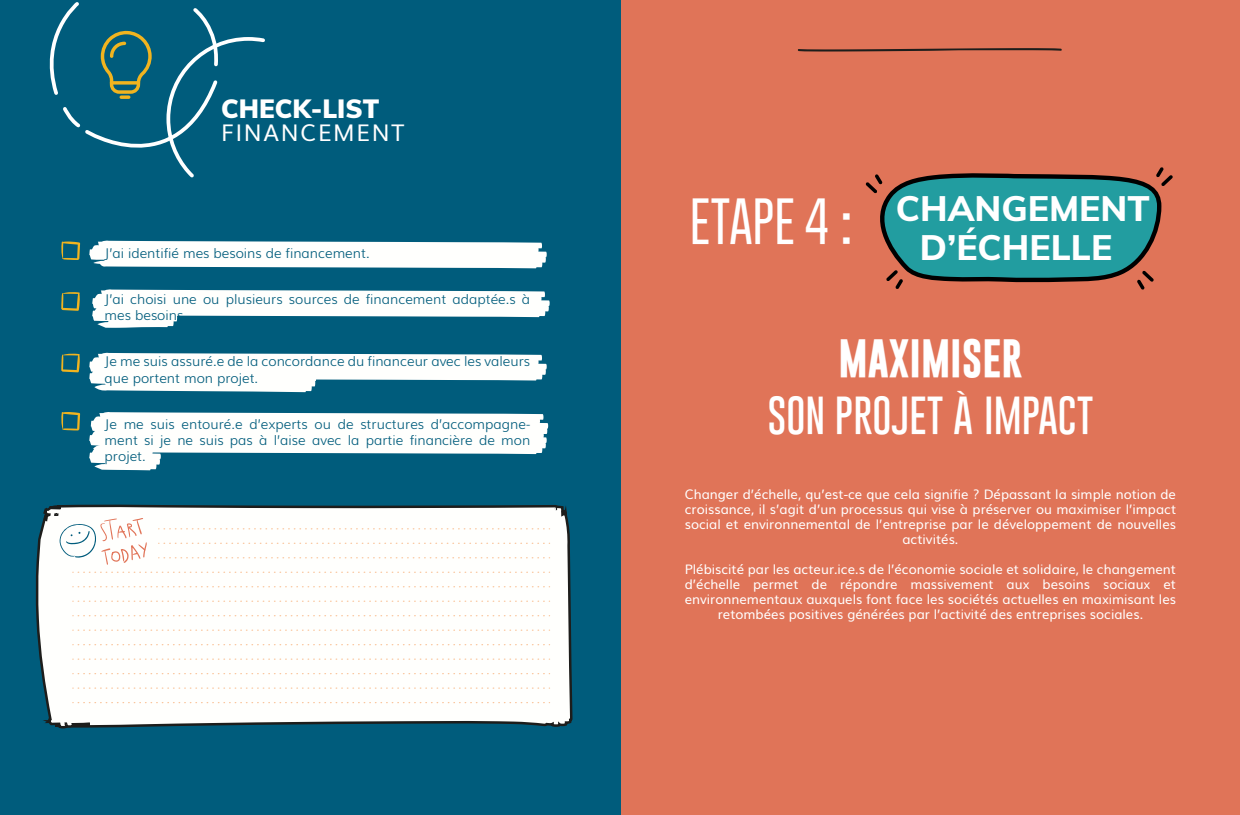
<style>
.page{position:relative;width:1240px;height:815px;background:#fff}
.page>*{position:absolute;margin:0;border:0;box-sizing:border-box;transform-origin:0 0}
.t1{font:100 47.5px "Gobold";color:#fff}
.t2{font:100 39px "Gobold";color:#fff}
.t3{font:700 39px "Gobold";color:#fff}
.t4{font:800 35.38px "Muli";color:#fff}
.t5{font:900 25.88px "Muli";color:#fff}
.t6{font:23px "Muli";letter-spacing:.075em;color:#fff}
.t7{font:300 13.5px/16.2px "Muli";color:#005c7c}
.t8{font:13.12px/15px "Muli";color:#fff;text-align:center}
.s1{font-style:inherit}
</style>
<div class="page">
<div style="left:620px;top:0;width:620px;height:815px;background:#e07458"></div>
<svg style="left:798px;top:48px;width:264px;height:4px"></svg>
<svg style="left:865px;top:167px;width:307px;height:123px"></svg>
<div style="left:0;top:0;width:621px;height:815px;background:#005c7c"></div>
<div style="left:89px;top:412px;width:459px;height:41px;background:#fffffd"></div>
<svg style="left:89px;top:353px;width:458px;height:39px"></svg>
<svg style="left:89px;top:240px;width:458px;height:28px;background:#e4eeef"></svg>
<svg style="left:92px;top:289px;width:458px;height:39px"></svg>
<svg style="left:61px;top:241px;width:19px;height:19px"></svg>
<svg style="left:61px;top:292px;width:19px;height:19px"></svg>
<svg style="left:61px;top:353px;width:19px;height:19px"></svg>
<svg style="left:61px;top:412px;width:19px;height:19px"></svg>
<svg style="left:35px;top:453px;width:538px;height:276px"></svg>
<svg style="left:159px;top:528px;width:391px;height:1px"></svg>
<svg style="left:159px;top:543px;width:391px;height:1px"></svg>
<svg style="left:159px;top:557px;width:391px;height:1px"></svg>
<svg style="left:73px;top:572px;width:477px;height:1px"></svg>
<svg style="left:73px;top:586px;width:477px;height:1px"></svg>
<svg style="left:73px;top:601px;width:477px;height:1px"></svg>
<svg style="left:73px;top:615px;width:477px;height:1px"></svg>
<svg style="left:73px;top:630px;width:477px;height:1px"></svg>
<svg style="left:73px;top:644px;width:477px;height:1px"></svg>
<svg style="left:73px;top:659px;width:477px;height:1px"></svg>
<svg style="left:73px;top:673px;width:477px;height:1px"></svg>
<svg style="left:73px;top:687px;width:477px;height:2px"></svg>
<svg style="left:73px;top:702px;width:477px;height:1px"></svg>
<svg style="left:59px;top:518px;width:88px;height:47px;background:#f3eeeb"></svg>
<svg style="left:49px;top:2px;width:216px;height:176px"></svg>
<svg style="left:110px;top:81px;width:30px;height:4px"></svg>
<h3 class="t5" style="left:221px;top:90px;width:160px">CHECK-LIST</h3>
<h3 class="t6" style="left:221px;top:114px;width:185px">FINANCEMENT</h3>
<p class="t7" style="left:105px;top:244px;width:266px">J’ai identifié mes besoins de financement.</p>
<p class="t7" style="left:105px;top:290px;width:427px">J’ai choisi une ou plusieurs sources de financement adaptée.s à mes besoins.</p>
<p class="t7" style="left:105px;top:352px;width:427px">Je me suis assuré.e de la concordance du financeur avec les valeurs que portent mon projet.</p>
<p class="t7" style="left:105px;top:415px;width:427px;text-align:justify">Je me suis entouré.e d’experts ou de structures d’accompagne&shy;ment si je ne suis pas à l’aise avec la partie financière de mon projet.</p>
<h1 class="t1" style="left:690px;top:191px;width:164px">ETAPE 4 <span class="s1">:</span></h1>
<h3 class="t4" style="left:896px;top:183px;width:255px">CHANGEMENT</h3>
<h3 class="t4" style="left:920px;top:222px;width:194px">D’ÉCHELLE</h3>
<h2 class="t3" style="left:838px;top:332px;width:185px">MAXIMISER</h2>
<h2 class="t2" style="left:767px;top:390px;width:327px">SON PROJET À IMPACT</h2>
<p class="t8" style="left:685px;top:486px;width:493px">Changer d’échelle, qu’est-ce que cela signifie ? Dépassant la simple notion de croissance, il s’agit d’un processus qui vise à préserver ou maximiser l’impact social et environnemental de l’entreprise par le développement de nouvelles activités.</p>
<p class="t8" style="left:685px;top:561px;width:493px">Plébiscité par les acteur.ice.s de l’économie sociale et solidaire, le changement d’échelle permet de répondre massivement aux besoins sociaux et environnementaux auxquels font face les sociétés actuelles en maximisant les retombées positives générées par l’activité des entreprises sociales.</p>
</div>
